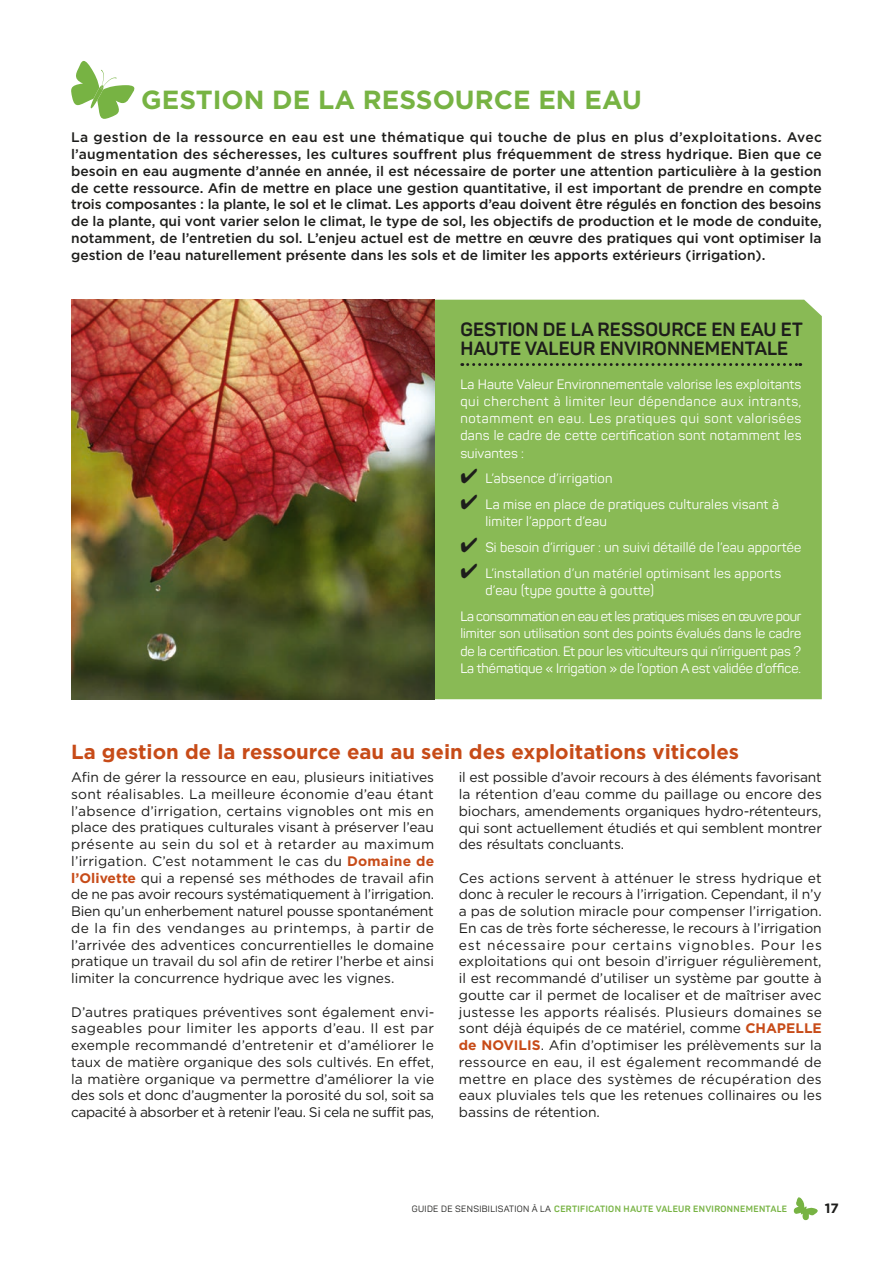
<style>
.page{position:relative;width:893px;height:1263px;background:#fff}
.page>*{position:absolute;margin:0;border:0;box-sizing:border-box;transform-origin:0 0}
.t1{font:700 26.25px "Gotham";color:#77b343}
.t2{font:700 20.4px "Gotham";color:#c74b18}
.t3{font:700 18.9px/18.9px "Panton";letter-spacing:.01em;color:#1d1d1b}
.t4{font:13.8px/16.8px "Gotham";letter-spacing:-.01em;color:#1d1d1b;text-align:justify}
.t5{font:500 13.8px/16.8px "Gotham";color:#1d1d1b;text-align:justify}
.t6{font:13.5px/17.2px "Panton";letter-spacing:.02em;color:#fff;text-align:justify}
.t7{font:700 13.5px "Gotham";color:#1d1d1b}
.t8{font:700 9px "Panton";letter-spacing:.04em;color:#77b343}
.s1{color:#1d1d1b}
.s2{font-weight:700;color:#c74b18}
.s3{font-weight:400;color:#1d1d1b}
</style>
<div class="page">
<div style="left:435px;top:300px;width:387px;height:399px;background:#89ba55"></div>
<svg style="left:462px;top:363px;width:339px;height:3px"></svg>
<svg style="left:794px;top:1197px;width:24px;height:23px"></svg>
<svg style="left:71px;top:61px;width:64px;height:58px"></svg>
<img style="left:71px;top:300px;width:364px;height:399px">
<h1 class="t1" style="left:141px;top:83px;width:502px">GESTION DE LA RESSOURCE EN EAU</h1>
<p class="t5" style="left:71px;top:129px;width:752px">La gestion de la ressource en eau est une thématique qui touche de plus en plus d’exploitations. Avec l’augmentation des sécheresses, les cultures souffrent plus fréquemment de stress hydrique. Bien que ce besoin en eau augmente d’année en année, il est nécessaire de porter une attention particulière à la gestion de cette ressource. Afin de mettre en place une gestion quantitative, il est important de prendre en compte trois composantes : la plante, le sol et le climat. Les apports d’eau doivent être régulés en fonction des besoins de la plante, qui vont varier selon le climat, le type de sol, les objectifs de production et le mode de conduite, notamment, de l’entretien du sol. L’enjeu actuel est de mettre en œuvre des pratiques qui vont optimiser la gestion de l’eau naturellement présente dans les sols et de limiter les apports extérieurs (irrigation).</p>
<h3 class="t3" style="left:460px;top:320px;width:344px">GESTION DE LA RESSOURCE EN EAU ET<br>HAUTE VALEUR ENVIRONNEMENTALE</h3>
<p class="t6" style="left:460px;top:375px;width:343px">La Haute Valeur Environnementale valorise les exploitants qui cherchent à limiter leur dépendance aux intrants, notamment en eau. Les pratiques qui sont valorisées dans le cadre de cette certification sont notamment les suivantes :</p>
<p class="t6" style="left:460px;top:470px;width:154px"><span class="s1">✔</span> L’absence d’irrigation</p>
<p class="t6" style="left:485px;top:496px;width:295px;text-indent:-25px"><span class="s1">✔</span> La mise en place de pratiques culturales visant à limiter l’apport d’eau</p>
<p class="t6" style="left:460px;top:539px;width:343px"><span class="s1">✔</span> Si besoin d’irriguer : un suivi détaillé de l’eau apportée</p>
<p class="t6" style="left:485px;top:565px;width:297px;text-indent:-25px"><span class="s1">✔</span> L’installation d’un matériel optimisant les apports d’eau (type goutte à goutte)</p>
<p class="t6" style="left:460px;top:608px;width:343px">La consommation en eau et les pratiques mises en œuvre pour limiter son utilisation sont des points évalués dans le cadre de la certification. Et pour les viticulteurs qui n’irriguent pas ?<br>La thématique « Irrigation » de l’option A est validée d’office.</p>
<h2 class="t2" style="left:71px;top:738px;width:669px">La gestion de la ressource eau au sein des exploitations viticoles</h2>
<p class="t4" style="left:71px;top:769px;width:365px">Afin de gérer la ressource en eau, plusieurs initiatives sont réalisables. La meilleure économie d’eau étant l’absence d’irrigation, certains vignobles ont mis en place des pratiques culturales visant à préserver l’eau présente au sein du sol et à retarder au maximum l’irrigation. C’est notamment le cas du <span class="s2">Domaine de l’Olivette</span> qui a repensé ses méthodes de travail afin de ne pas avoir recours systématiquement à l’irrigation.<br>Bien qu’un enherbement naturel pousse spontanément de la fin des vendanges au printemps, à partir de l’arrivée des adventices concurrentielles le domaine pratique un travail du sol afin de retirer l’herbe et ainsi limiter la concurrence hydrique avec les vignes.</p>
<p class="t4" style="left:71px;top:1003px;width:365px">D’autres pratiques préventives sont également envi&shy;sageables pour limiter les apports d’eau. Il est par exemple recommandé d’entretenir et d’améliorer le taux de matière organique des sols cultivés. En effet, la matière organique va permettre d’améliorer la vie des sols et donc d’augmenter la porosité du sol, soit sa capacité à absorber et à retenir l’eau. Si cela ne suffit pas,</p>
<p class="t4" style="left:459px;top:769px;width:365px">il est possible d’avoir recours à des éléments favorisant la rétention d’eau comme du paillage ou encore des biochars, amendements organiques hydro-rétenteurs, qui sont actuellement étudiés et qui semblent montrer des résultats concluants.</p>
<p class="t4" style="left:459px;top:869px;width:365px">Ces actions servent à atténuer le stress hydrique et donc à reculer le recours à l’irrigation. Cependant, il n’y a pas de solution miracle pour compenser l’irrigation.<br>En cas de très forte sécheresse, le recours à l’irrigation est nécessaire pour certains vignobles. Pour les exploitations qui ont besoin d’irriguer régulièrement, il est recommandé d’utiliser un système par goutte à goutte car il permet de localiser et de maîtriser avec justesse les apports réalisés. Plusieurs domaines se sont déjà équipés de ce matériel, comme <span class="s2">CHAPELLE de NOVILIS</span>. Afin d’optimiser les prélèvements sur la ressource en eau, il est également recommandé de mettre en place des systèmes de récupération des eaux pluviales tels que les retenues collinaires ou les bassins de rétention.</p>
<p class="t8" style="left:412px;top:1203px;width:377px"><span class="s3">GUIDE DE SENSIBILISATION À LA</span> CERTIFICATION HAUTE VALEUR ENVIRONNEMENTALE</p>
<p class="t7" style="left:825px;top:1199px;width:16px">17</p>
</div>
